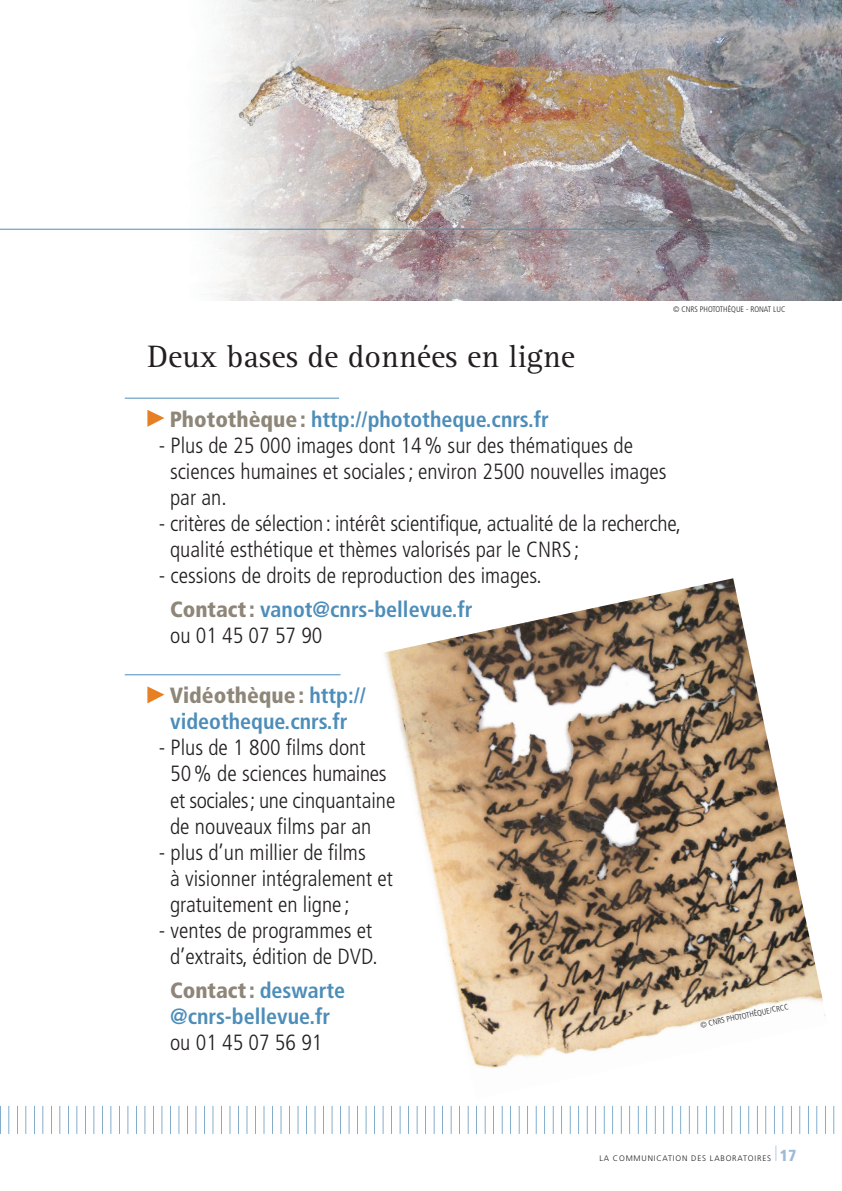
<style>
.page{position:relative;width:842px;height:1191px;background:#fff}
.page>*{position:absolute;margin:0;border:0;box-sizing:border-box;transform-origin:0 0}
.t1{font:32px "Rotis Serif Std";color:#231f20}
.t2{font:300 condensed 22px/26px "Frutiger LT Std";color:#231f20}
.t3{font:700 condensed 22px/26px "Frutiger LT Std";color:#4d8db9}
.t4{font:900 condensed 16px "Frutiger LT Std";color:#9dbbd7}
.t5{font:300 condensed 8px "Frutiger LT Std";color:#231f20}
.t6{font:300 8px "Frutiger LT Std";letter-spacing:.1em;color:#231f20}
.s1{font-weight:900;color:#8e8679}
.s2{font-weight:700;color:#4d8db9}
.s3{font-weight:300;font-size:22px}
</style>
<div class="page">
<img style="left:179px;top:0;width:663px;height:300px">
<hr style="left:125px;top:398px;width:214px;height:1px;background:#4d8db9">
<hr style="left:125px;top:674px;width:216px;height:1px;background:#4d8db9">
<svg style="left:147px;top:410px;width:17px;height:17px"></svg>
<svg style="left:147px;top:686px;width:17px;height:17px"></svg>
<hr style="left:0;top:229px;width:676px;height:1px;background:#4d8db9">
<img style="left:384px;top:578px;width:441px;height:490px">
<svg style="left:0;top:1106px;width:835px;height:28px"></svg>
<p class="t5" style="left:673px;top:305px;width:114px">© CNRS PHOTOTHÈQUE - RONAT LUC</p>
<h1 class="t1" style="left:147px;top:338px;width:429px">Deux bases de données en ligne</h1>
<p class="t3" style="left:170px;top:406px;width:381px"><span class="s1">Photothèque:</span> http://phototheque.cnrs.fr</p>
<p class="t2" style="left:170px;top:432px;width:498px;text-indent:-11px">- Plus de 25 000 images dont 14% sur des thématiques de sciences humaines et sociales; environ 2500 nouvelles images par an.</p>
<p class="t2" style="left:170px;top:510px;width:512px;text-indent:-11px">- critères de sélection: intérêt scientifique, actualité de la recherche, qualité esthétique et thèmes valorisés par le CNRS ;</p>
<p class="t2" style="left:170px;top:558px;width:373px;line-height:34.4px;text-indent:-11px">- cessions de droits de reproduction des images.<br><span class="s1">Contact:</span> <span class="s2">vanot@cnrs-bellevue.fr</span></p>
<p class="t2" style="left:170px;top:623px;width:154px">ou 01 45 07 57 90</p>
<p class="t3" style="left:170px;top:683px;width:198px"><span class="s1">Vidéothèque:</span> http:// videotheque.cnrs.fr</p>
<p class="t2" style="left:170px;top:735px;width:227px;text-indent:-11px">- Plus de 1 800 films dont<br>50% de sciences humaines et sociales; une cinquantaine de nouveaux films par an</p>
<p class="t2" style="left:170px;top:839px;width:224px;text-indent:-11px">- plus d’un millier de films<br>à visionner intégralement et gratuitement en ligne ;</p>
<p class="t2" style="left:159px;top:917px;width:221px;text-align:center">- ventes de programmes et d’extraits, édition de DVD.</p>
<p class="t3" style="left:170px;top:977px;width:177px"><span class="s1">Contact:</span> deswarte @cnrs-bellevue.fr</p>
<p class="t2" style="left:170px;top:1029px;width:154px">ou 01 45 07 56 91</p>
<p class="t5" style="left:699px;top:1020px;width:91px;rotate:-12deg">© CNRS PHOTOTHÈQUE/CRCC</p>
<p class="t6" style="left:599px;top:1153px;width:173px">LA COMMUNICATION DES LABORATOIRES</p>
<p class="t4" style="left:775px;top:1145px;width:23px"><span class="s3">I</span> 17</p>
</div>
